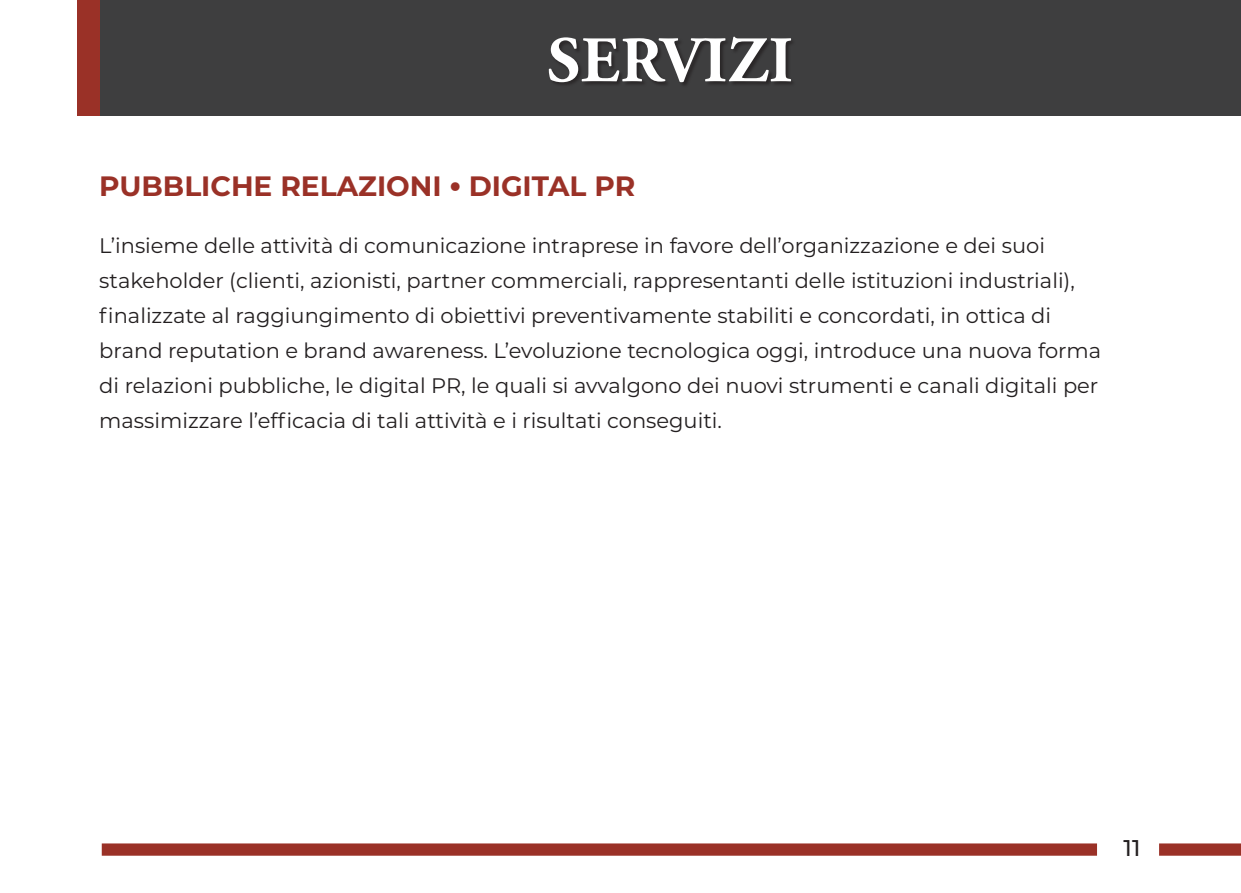
<style>
.page{position:relative;width:1241px;height:893px;background:#fff}
.page>*{position:absolute;margin:0;border:0;box-sizing:border-box;transform-origin:0 0}
.t1{font:700 64.75px "Adobe Garamond Pro";letter-spacing:.015em;color:#fff}
.t2{font:700 28px "Montserrat";color:#9a3127}
.t3{font:500 22.75px "Montserrat";color:#231f20}
.t4{font:21px/35px "Montserrat";color:#231f20}
.s1{font-family:"Adobe Garamond Pro"}
</style>
<div class="page">
<div style="left:102px;top:843px;width:994px;height:13px;background:#9a3127"></div>
<div style="left:1158px;top:843px;width:82px;height:13px;background:#9a3127"></div>
<div style="left:99px;top:0;width:1141px;height:115px;background:#3e3e3f"></div>
<div style="left:548px;top:37px;width:247px;height:51px;background:#231f20;opacity:.75"></div>
<div style="left:77px;top:0;width:22px;height:115px;background:#9a3127"></div>
<h1 class="t1" style="left:547px;top:23px;width:247px">SERVIZI</h1>
<h2 class="t2" style="left:99px;top:166px;width:537px">PUBBLICHE RELAZIONI <span class="s1">•</span> DIGITAL PR</h2>
<p class="t4" style="left:99px;top:227px;width:1003px">L’insieme delle attività di comunicazione intraprese in favore dell’organizzazione e dei suoi stakeholder (clienti, azionisti, partner commerciali, rappresentanti delle istituzioni industriali), finalizzate al raggiungimento di obiettivi preventivamente stabiliti e concordati, in ottica di brand reputation e brand awareness. L’evoluzione tecnologica oggi, introduce una nuova forma di relazioni pubbliche, le digital PR, le quali si avvalgono dei nuovi strumenti e canali digitali per massimizzare l’efficacia di tali attività e i risultati conseguiti.</p>
<p class="t3" style="left:1123px;top:832px;width:19px">11</p>
</div>
